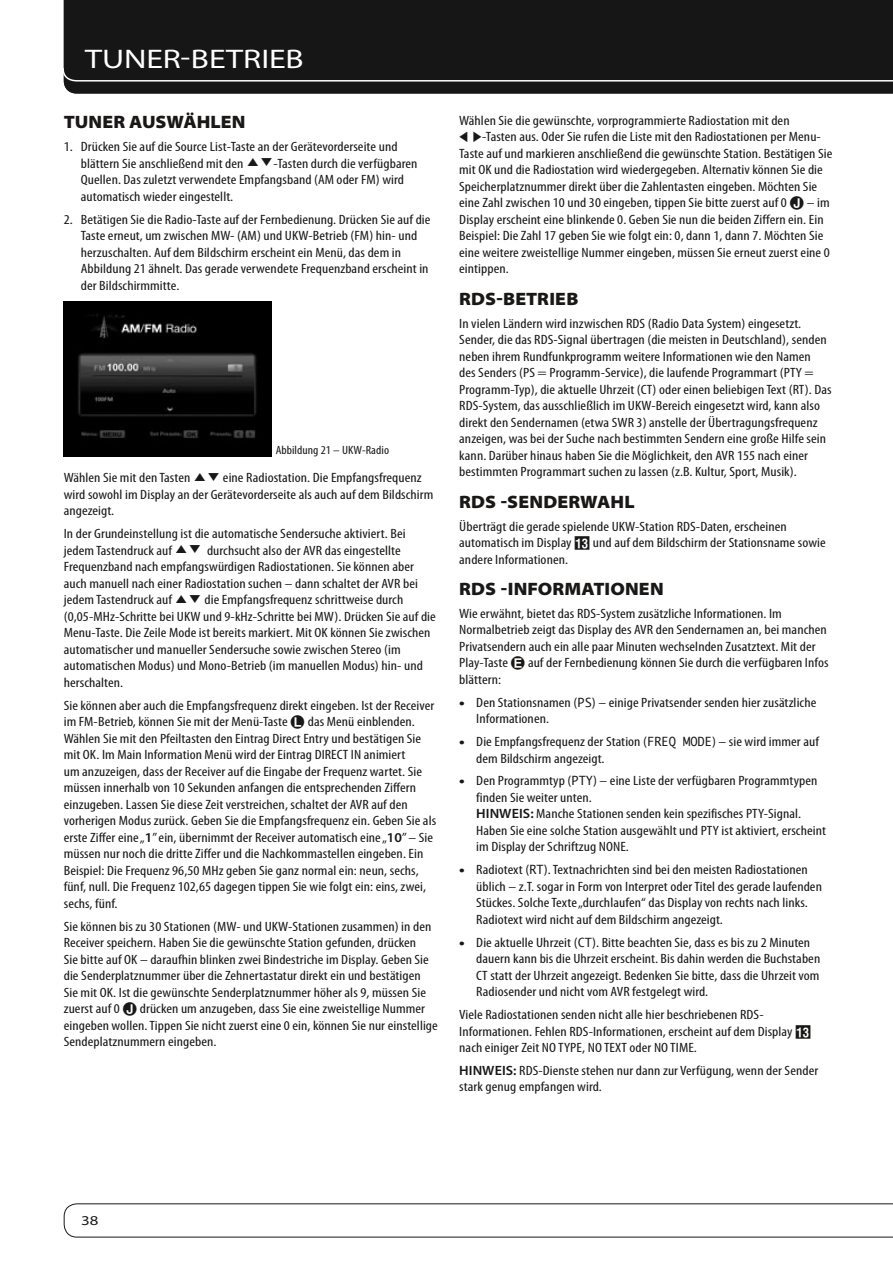
<style>
.page{position:relative;width:893px;height:1263px;background:#fff}
.page>*{position:absolute;margin:0;border:0;box-sizing:border-box;transform-origin:0 0}
.t1{font:semi-expanded 27px "Myriad Pro";color:#fff;scale:1.15 1}
.t2{font:900 semi-expanded 18px "Myriad Pro";letter-spacing:.015em;color:#1a1817}
.t3{font:condensed 13.5px/16.5px "Myriad Pro";letter-spacing:.005em;color:#1a1817;scale:1.15 1}
.t4{font:semi-expanded 13.5px "Myriad Pro";color:#1a1817;scale:1.15 1}
.t5{font:condensed 12px "Myriad Pro";letter-spacing:.005em;color:#1a1817;scale:1.1 1}
.s1{font-family:"Harman Player Controls";font-stretch:normal;font-size:10.5px}
.s2{font-family:"Harman Single Dot Char";font-stretch:normal}
.s3{font-weight:600;font-stretch:normal}
.s4{font-family:"Harman Quad Num";font-stretch:normal}
.s5{font-weight:900;font-stretch:normal}
.s6{font-family:"Monaco";font-stretch:normal;font-size:12px}
</style>
<div class="page">
<div style="left:63px;top:0;width:830px;height:94px;background:#161616"></div>
<svg style="left:63px;top:1203px;width:830px;height:35px"></svg>
<img style="left:64px;top:301px;width:207px;height:156px">
<h1 class="t1" style="left:85px;top:44px;width:188px">TU NER-BETRI EB</h1>
<h2 class="t2" style="left:64px;top:112px;width:81px">TUNER AUSW</h2>
<h2 class="t2" style="left:183px;top:112px;width:64px">ÄHLEN</h2>
<p class="t3" style="left:81px;top:139px;width:294px;text-indent:-17px">1. Drücken Sie auf die Source List-Taste an der Gerätevorderseite und blättern Sie anschließend mit den <span class="s1">KL</span>-Tasten durch die verfügbaren Quellen. Das zuletzt verwendete Empfangsband (AM oder FM) wird automatisch wieder eingestellt.</p>
<p class="t3" style="left:81px;top:211px;width:306px;text-indent:-17px">2. Betätigen Sie die Radio-Taste auf der Fernbedienung. Drücken Sie auf die Taste erneut, um zwischen MW- (AM) und UKW-Betrieb (FM) hin- und herzuschalten. Auf dem Bildschirm erscheint ein Menü, das dem in Abbildung 21 ähnelt. Das gerade verwendete Frequenzband erscheint in der Bildschirmmitte.</p>
<p class="t5" style="left:276px;top:444px;width:105px">Abbildung 21 – UKW-Radio</p>
<p class="t3" style="left:64px;top:470px;width:323px">Wählen Sie mit den Tasten <span class="s1">KL</span> eine Radiostation. Die Empfangsfrequenz wird sowohl im Display an der Gerätevorderseite als auch auf dem Bildschirm angezeigt.</p>
<p class="t3" style="left:64px;top:526px;width:325px">In der Grundeinstellung ist die automatische Sendersuche aktiviert. Bei jedem Tastendruck auf <span class="s1">KL</span> durchsucht also der AVR das eingestellte Frequenzband nach empfangswürdigen Radiostationen. Sie können aber auch manuell nach einer Radiostation suchen – dann schaltet der AVR bei jedem Tastendruck auf <span class="s1">KL</span> die Empfangsfrequenz schrittweise durch (0,05-MHz-Schritte bei UKW und 9-kHz-Schritte bei MW). Drücken Sie auf die Menu-Taste. Die Zeile Mode ist bereits markiert. Mit OK können Sie zwischen automatischer und manueller Sendersuche sowie zwischen Stereo (im automatischen Modus) und Mono-Betrieb (im manuellen Modus) hin- und herschalten.</p>
<p class="t3" style="left:64px;top:697px;width:325px">Sie können aber auch die Empfangsfrequenz direkt eingeben. Ist der Receiver im FM-Betrieb, können Sie mit der Menü-Taste <span class="s2">L</span> das Menü einblenden.<br>Wählen Sie mit den Pfeiltasten den Eintrag Direct Entry und bestätigen Sie mit OK. Im Main Information Menü wird der Eintrag DIRECT IN animiert<br>um anzuzeigen, dass der Receiver auf die Eingabe der Frequenz wartet. Sie müssen innerhalb von 10 Sekunden anfangen die entsprechenden Ziffern einzugeben. Lassen Sie diese Zeit verstreichen, schaltet der AVR auf den vorherigen Modus zurück. Geben Sie die Empfangsfrequenz ein. Geben Sie als erste Ziffer eine „<span class="s3">1</span>” ein, übernimmt der Receiver automatisch eine „<span class="s3">10</span>” – Sie müssen nur noch die dritte Ziffer und die Nachkommastellen eingeben. Ein Beispiel: Die Frequenz 96,50 MHz geben Sie ganz normal ein: neun, sechs, fünf, null. Die Frequenz 102,65 dagegen tippen Sie wie folgt ein: eins, zwei, sechs, fünf.</p>
<p class="t3" style="left:64px;top:918px;width:327px">Sie können bis zu 30 Stationen (MW- und UKW-Stationen zusammen) in den Receiver speichern. Haben Sie die gewünschte Station gefunden, drücken<br>Sie bitte auf OK – daraufhin blinken zwei Bindestriche im Display. Geben Sie die Senderplatznummer über die Zehnertastatur direkt ein und bestätigen Sie mit OK. Ist die gewünschte Senderplatznummer höher als 9, müssen Sie zuerst auf 0 <span class="s2">J</span> drücken um anzugeben, dass Sie eine zweistellige Nummer eingeben wollen. Tippen Sie nicht zuerst eine 0 ein, können Sie nur einstellige Sendeplatznummern eingeben.</p>
<p class="t3" style="left:459px;top:112px;width:326px">Wählen Sie die gewünschte, vorprogrammierte Radiostation mit den<br><span class="s1">M N</span>-Tasten aus. Oder Sie rufen die Liste mit den Radiostationen per Menu-Taste auf und markieren anschließend die gewünschte Station. Bestätigen Sie mit OK und die Radiostation wird wiedergegeben. Alternativ können Sie die Speicherplatznummer direkt über die Zahlentasten eingeben. Möchten Sie eine Zahl zwischen 10 und 30 eingeben, tippen Sie bitte zuerst auf 0 <span class="s2">J</span> – im Display erscheint eine blinkende 0. Geben Sie nun die beiden Ziffern ein. Ein Beispiel: Die Zahl 17 geben Sie wie folgt ein: 0, dann 1, dann 7. Möchten Sie eine weitere zweistellige Nummer eingeben, müssen Sie erneut zuerst eine 0 eintippen.</p>
<h2 class="t2" style="left:459px;top:288px;width:119px">RDS-BETRIEB</h2>
<p class="t3" style="left:459px;top:315px;width:325px">In vielen Ländern wird inzwischen RDS (Radio Data System) eingesetzt.<br>Sender, die das RDS-Signal übertragen (die meisten in Deutschland), senden neben ihrem Rundfunkprogramm weitere Informationen wie den Namen<br>des Senders (PS = Programm-Service), die laufende Programmart (PTY = Programm-Typ), die aktuelle Uhrzeit (CT) oder einen beliebigen Text (RT). Das RDS-System, das ausschließlich im UKW-Bereich eingesetzt wird, kann also direkt den Sendernamen (etwa SWR 3) anstelle der Übertragungsfrequenz anzeigen, was bei der Suche nach bestimmten Sendern eine große Hilfe sein kann. Darüber hinaus haben Sie die Möglichkeit, den AVR 155 nach einer bestimmten Programmart suchen zu lassen (z.B. Kultur, Sport, Musik).</p>
<h2 class="t2" style="left:459px;top:491px;width:172px">RDS -SENDERWAHL</h2>
<p class="t3" style="left:459px;top:518px;width:320px">Überträgt die gerade spielende UKW-Station RDS-Daten, erscheinen automatisch im Display <span class="s4">C</span> und auf dem Bildschirm der Stationsname sowie andere Informationen.</p>
<h2 class="t2" style="left:459px;top:578px;width:206px">RDS -INFORMATIONEN</h2>
<p class="t3" style="left:459px;top:605px;width:323px">Wie erwähnt, bietet das RDS-System zusätzliche Informationen. Im Normalbetrieb zeigt das Display des AVR den Sendernamen an, bei manchen Privatsendern auch ein alle paar Minuten wechselnden Zusatztext. Mit der Play-Taste <span class="s2">E</span> auf der Fernbedienung können Sie durch die verfügbaren Infos blättern:</p>
<p class="t3" style="left:476px;top:694px;width:297px;text-indent:-17px"><span class="s5">•</span> Den Stationsnamen (<span class="s6">PS</span>) – einige Privatsender senden hier zusätzliche<br>Informationen.</p>
<p class="t3" style="left:476px;top:734px;width:299px;text-indent:-17px"><span class="s5">•</span> Die Empfangsfrequenz der Station (<span class="s6">FREQ MODE</span>) – sie wird immer auf dem Bildschirm angezeigt.</p>
<p class="t3" style="left:476px;top:773px;width:306px;text-indent:-17px"><span class="s5">•</span> Den Programmtyp (<span class="s6">PTY</span>) – eine Liste der verfügbaren Programmtypen finden Sie weiter unten.<br><span class="s3">HINWEIS:</span> Manche Stationen senden kein spezifisches PTY-Signal.<br>Haben Sie eine solche Station ausgewählt und PTY ist aktiviert, erscheint im Display der Schriftzug NONE.</p>
<p class="t3" style="left:476px;top:862px;width:302px;text-indent:-17px"><span class="s5">•</span> Radiotext (<span class="s6">RT</span>). Textnachrichten sind bei den meisten Radiostationen üblich – z.T. sogar in Form von Interpret oder Titel des gerade laufenden Stückes. Solche Texte „durchlaufen“ das Display von rechts nach links.<br>Radiotext wird nicht auf dem Bildschirm angezeigt.</p>
<p class="t3" style="left:476px;top:934px;width:301px;text-indent:-17px"><span class="s5">•</span> Die aktuelle Uhrzeit (<span class="s6">CT</span>). Bitte beachten Sie, dass es bis zu 2 Minuten dauern kann bis die Uhrzeit erscheint. Bis dahin werden die Buchstaben CT statt der Uhrzeit angezeigt. Bedenken Sie bitte, dass die Uhrzeit vom Radiosender und nicht vom AVR festgelegt wird.</p>
<p class="t3" style="left:459px;top:1007px;width:308px">Viele Radiostationen senden nicht alle hier beschriebenen RDS-<br>Informationen. Fehlen RDS-Informationen, erscheint auf dem Display <span class="s4">C </span>nach einiger Zeit NO TYPE, NO TEXT oder NO TIME.</p>
<p class="t3" style="left:459px;top:1062px;width:314px"><span class="s3">HINWEIS:</span> RDS-Dienste stehen nur dann zur Verfügung, wenn der Sender stark genug empfangen wird.</p>
<p class="t4" style="left:81px;top:1213px;width:17px">38</p>
</div>
